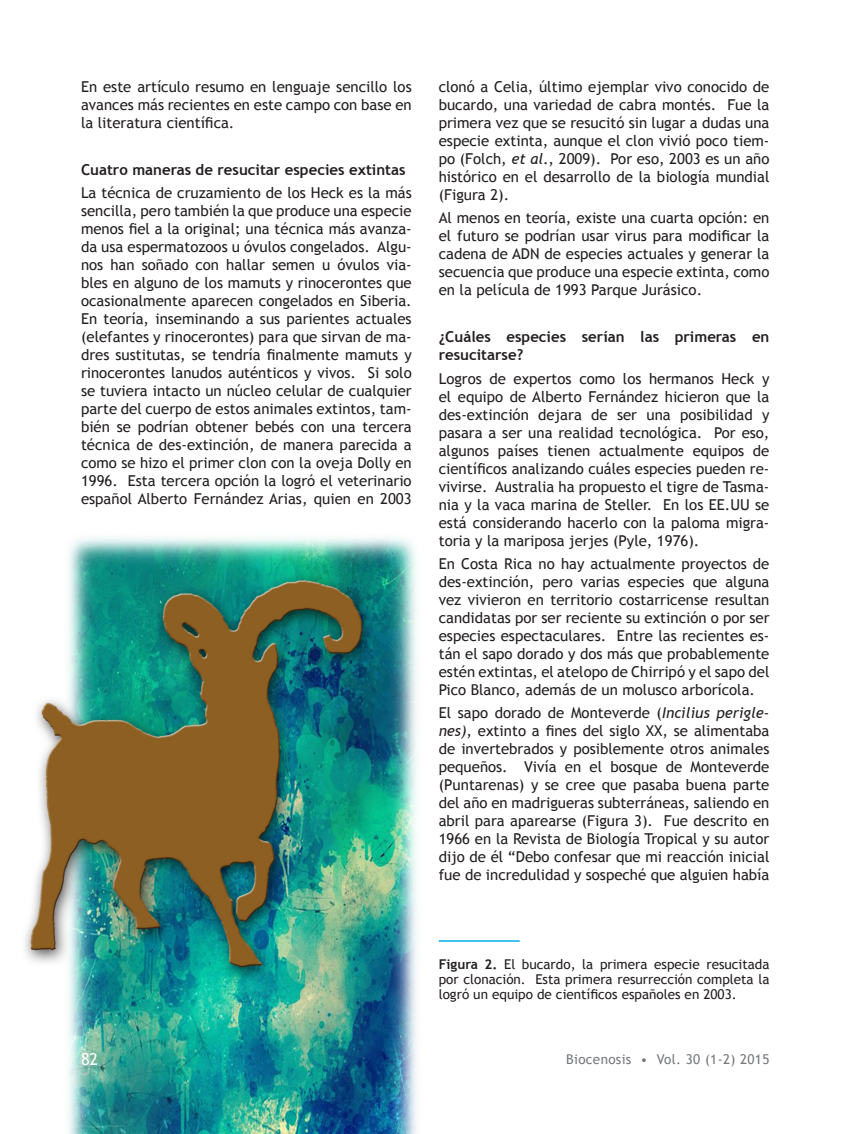
<style>
.page{position:relative;width:864px;height:1134px;background:#fff}
.page>*{position:absolute;margin:0;border:0;box-sizing:border-box;transform-origin:0 0}
.t1{font:16.5px "Trebuchet MS";color:#fff}
._01A-TEXTO_NORMAL{font:15px/18px "Trebuchet MS";color:#231f20;text-align:justify}
._01A-TEXTO_NORMAL-2{font:700 15px/18px "Trebuchet MS";color:#231f20}
._09-Pie_de_figura{font:13.5px/15px "Trebuchet MS";color:#231f20;text-align:justify}
.t2{font:13.5px "Trebuchet MS";letter-spacing:.025em;color:#76787b}
.s1{font-style:italic}
.s2{font-weight:700}
</style>
<div class="page">
<img style="left:25px;top:537px;width:392px;height:597px">
<hr style="left:439px;top:940px;width:81px;height:2px;background:#00aeef">
<p class="_01A-TEXTO_NORMAL" style="left:81px;top:78px;width:332px">En este artículo resumo en lenguaje sencillo los avances más recientes en este campo con base en la literatura científica.</p>
<p class="_01A-TEXTO_NORMAL-2" style="left:81px;top:161px;width:326px">Cuatro maneras de resucitar especies extintas</p>
<p class="_01A-TEXTO_NORMAL" style="left:81px;top:184px;width:332px">La técnica de cruzamiento de los Heck es la más sencilla, pero también la que produce una especie menos fiel a la original; una técnica más avanza&shy;da usa espermatozoos u óvulos congelados. Algu&shy;nos han soñado con hallar semen u óvulos via&shy;bles en alguno de los mamuts y rinocerontes que ocasionalmente aparecen congelados en Siberia.<br>En teoría, inseminando a sus parientes actuales (elefantes y rinocerontes) para que sirvan de ma&shy;dres sustitutas, se tendría finalmente mamuts y rinocerontes lanudos auténticos y vivos. Si solo se tuviera intacto un núcleo celular de cualquier parte del cuerpo de estos animales extintos, tam&shy;bién se podrían obtener bebés con una tercera técnica de des-extinción, de manera parecida a como se hizo el primer clon con la oveja Dolly en 1996. Esta tercera opción la logró el veterinario español Alberto Fernández Arias, quien en 2003</p>
<p class="_01A-TEXTO_NORMAL" style="left:439px;top:78px;width:332px">clonó a Celia, último ejemplar vivo conocido de bucardo, una variedad de cabra montés. Fue la primera vez que se resucitó sin lugar a dudas una especie extinta, aunque el clon vivió poco tiem&shy;po (Folch, <span class="s1">et al</span>., 2009). Por eso, 2003 es un año histórico en el desarrollo de la biología mundial (Figura 2).</p>
<p class="_01A-TEXTO_NORMAL" style="left:439px;top:209px;width:332px">Al menos en teoría, existe una cuarta opción: en el futuro se podrían usar virus para modificar la cadena de ADN de especies actuales y generar la secuencia que produce una especie extinta, como en la película de 1993 Parque Jurásico.</p>
<p class="_01A-TEXTO_NORMAL-2" style="left:439px;top:328px;width:332px">¿Cuáles especies serían las primeras en resucitarse?</p>
<p class="_01A-TEXTO_NORMAL" style="left:439px;top:370px;width:332px">Logros de expertos como los hermanos Heck y el equipo de Alberto Fernández hicieron que la des-extinción dejara de ser una posibilidad y pasara a ser una realidad tecnológica. Por eso, algunos países tienen actualmente equipos de científicos analizando cuáles especies pueden re&shy;vivirse. Australia ha propuesto el tigre de Tasma&shy;nia y la vaca marina de Steller. En los EE.UU se está considerando hacerlo con la paloma migra&shy;toria y la mariposa jerjes (Pyle, 1976).</p>
<p class="_01A-TEXTO_NORMAL" style="left:439px;top:555px;width:332px">En Costa Rica no hay actualmente proyectos de des-extinción, pero varias especies que alguna vez vivieron en territorio costarricense resultan candidatas por ser reciente su extinción o por ser especies espectaculares. Entre las recientes es&shy;tán el sapo dorado y dos más que probablemente estén extintas, el atelopo de Chirripó y el sapo del Pico Blanco, además de un molusco arborícola.</p>
<p class="_01A-TEXTO_NORMAL" style="left:439px;top:704px;width:332px">El sapo dorado de Monteverde (<span class="s1">Incilius perigle&shy;nes)</span>, extinto a fines del siglo XX, se alimentaba de invertebrados y posiblemente otros animales pequeños. Vivía en el bosque de Monteverde (Puntarenas) y se cree que pasaba buena parte del año en madrigueras subterráneas, saliendo en abril para aparearse (Figura 3). Fue descrito en 1966 en la Revista de Biología Tropical y su autor dijo de él “Debo confesar que mi reacción inicial fue de incredulidad y sospeché que alguien había</p>
<p class="t1" style="left:81px;top:1050px;width:19px">82</p>
<p class="_09-Pie_de_figura" style="left:439px;top:957px;width:332px"><span class="s2">Figura 2.</span> El bucardo, la primera especie resucitada por clonación. Esta primera resurrección completa la logró un equipo de científicos españoles en 2003.</p>
<p class="t2" style="left:566px;top:1051px;width:205px">Biocenosis • Vol. 30 (1-2) 2015</p>
</div>
